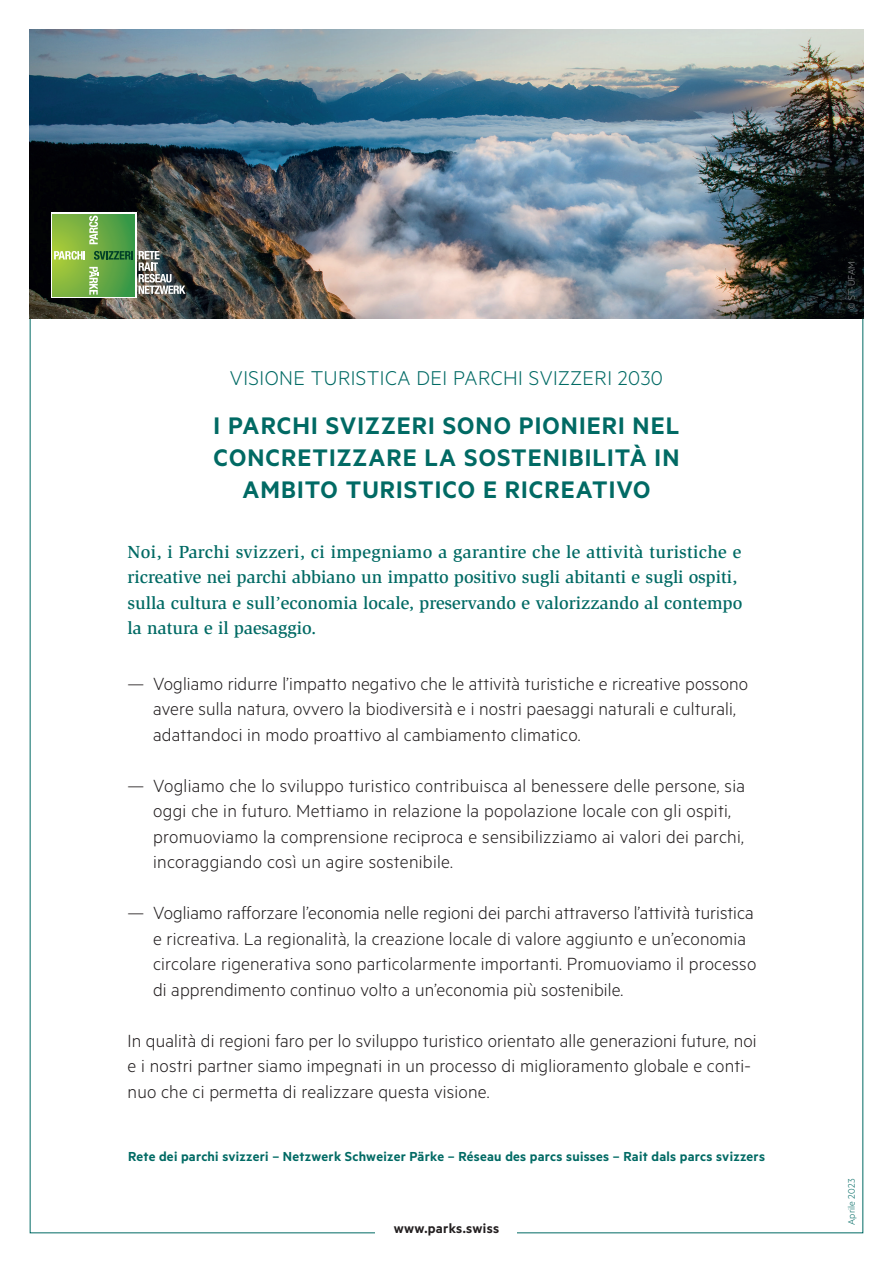
<style>
.page{position:relative;width:893px;height:1263px;background:#fff}
.page>*{position:absolute;margin:0;border:0;box-sizing:border-box;transform-origin:0 0}
.t1{font:600 27px/32.2px "Metric";letter-spacing:.04em;color:#016a64;text-align:center}
.t2{font:300 22.5px "Metric";letter-spacing:.02em;color:#016a64}
.t3{font:300 19.8px/25.5px "Metric";letter-spacing:.01em;color:#231f20}
.t4{font:500 18px/25.5px "Slimbach Std";color:#016a64}
.t5{font:600 15px "Metric";letter-spacing:.02em;color:#231f20}
.t6{font:600 14.7px "Metric";letter-spacing:.02em;color:#016a64}
.t7{font:300 10.5px "Metric";letter-spacing:.01em;color:#016a64}
.t8{font:300 10.5px "Metric";letter-spacing:.01em;color:#939598}
</style>
<div class="page">
<img style="left:30px;top:30px;width:833px;height:289px">
<svg style="left:51px;top:213px;width:85px;height:85px"></svg>
<svg style="left:139px;top:251px;width:46px;height:43px"></svg>
<svg style="left:53px;top:214px;width:81px;height:82px;background:#6ead42"></svg>
<svg style="left:89px;top:267px;width:10px;height:28px"></svg>
<svg style="left:54px;top:251px;width:31px;height:9px"></svg>
<svg style="left:89px;top:216px;width:9px;height:28px"></svg>
<svg style="left:94px;top:251px;width:39px;height:9px"></svg>
<p class="t2" style="left:230px;top:364px;width:434px">VISIONE TURISTICA DEI PARCHI SVIZZERI 2030</p>
<h1 class="t1" style="left:214px;top:408px;width:467px">I PARCHI SVIZZERI SONO PIONIERI NEL<br>CONCRETIZZARE LA SOSTENIBILITÀ IN<br>AMBITO TURISTICO E RICREATIVO</h1>
<p class="t4" style="left:128px;top:539px;width:616px">Noi, i Parchi svizzeri, ci impegniamo a garantire che le attività turistiche e ricreative nei parchi abbiano un impatto positivo sugli abitanti e sugli ospiti, sulla cultura e sull’economia locale, preservando e valorizzando al contempo la natura e il paesaggio.</p>
<p class="t3" style="left:153px;top:670px;width:597px;text-indent:-26px">— Vogliamo ridurre l’impatto negativo che le attività turistiche e ricreative possono avere sulla natura, ovvero la biodiversità e i nostri paesaggi naturali e culturali, adattandoci in modo proattivo al cambiamento climatico.</p>
<p class="t3" style="left:153px;top:772px;width:593px;text-indent:-26px">— Vogliamo che lo sviluppo turistico contribuisca al benessere delle persone, sia oggi che in futuro. Mettiamo in relazione la popolazione locale con gli ospiti, promuoviamo la comprensione reciproca e sensibilizziamo ai valori dei parchi, incoraggiando così un agire sostenibile.</p>
<p class="t3" style="left:153px;top:899px;width:605px;text-indent:-26px">— Vogliamo rafforzare l’economia nelle regioni dei parchi attraverso l’attività turistica e ricreativa. La regionalità, la creazione locale di valore aggiunto e un’economia circolare rigenerativa sono particolarmente importanti. Promuoviamo il processo di apprendimento continuo volto a un’economia più sostenibile.</p>
<p class="t3" style="left:128px;top:1027px;width:630px">In qualità di regioni faro per lo sviluppo turistico orientato alle generazioni future, noi e i nostri partner siamo impegnati in un processo di miglioramento globale e conti&shy;nuo che ci permetta di realizzare questa visione.</p>
<p class="t6" style="left:128px;top:1147px;width:638px">Rete dei parchi svizzeri – Netzwerk Schweizer Pärke – Réseau des parcs suisses – Rait dals parcs svizzers</p>
<p class="t5" style="left:394px;top:1219px;width:107px">www.parks.swiss</p>
<p class="t8" style="left:845px;top:310px;width:50px;rotate:-90deg">© ST-UFAM</p>
<p class="t7" style="left:845px;top:1225px;width:47px;rotate:-90deg">Aprile 2023</p>
</div>
